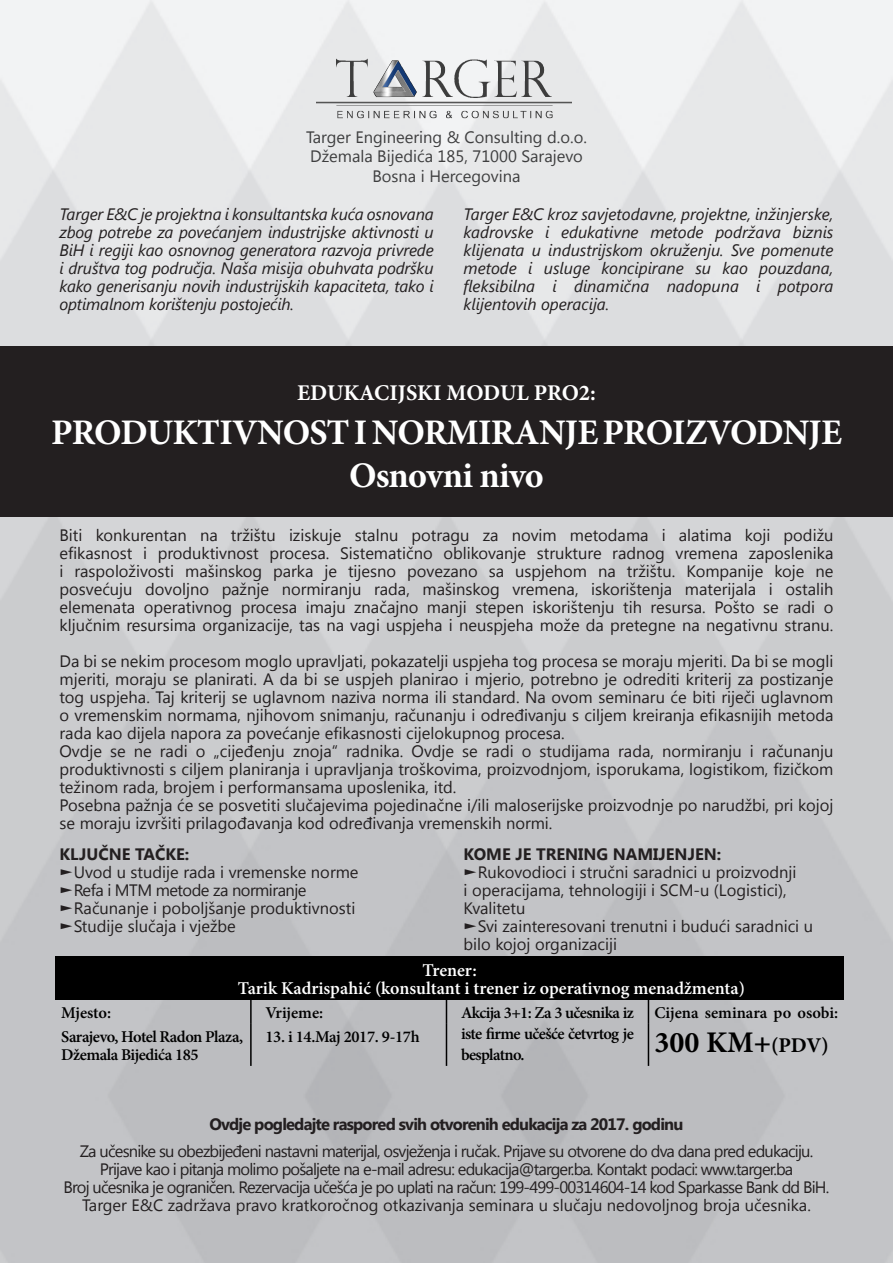
<style>
.page{position:relative;width:893px;height:1263px;background:#fff}
.page>*{position:absolute;margin:0;border:0;box-sizing:border-box;transform-origin:0 0}
.t1{font:700 36px "Minion Pro";letter-spacing:-.02em;color:#fff}
.t2{font:700 30px "Minion Pro";color:#000}
.t3{font:700 22.5px "Minion Pro";letter-spacing:-.005em;color:#fff}
.t4{font:600 18px "Minion Pro";color:#fff}
.t5{font:16.5px/18px "Segoe UI";color:#231f20;text-align:justify}
.t6{font:italic 16.5px/18px "Segoe UI";letter-spacing:-.01em;color:#231f20;text-align:justify}
.t7{font:16.5px "Segoe UI";letter-spacing:-.05em;color:#231f20}
.t8{font:600 16.5px/21px "Minion Pro";letter-spacing:-.03em;color:#000;text-align:justify}
.t9{font:16.5px "Segoe UI";color:#3e3e3f}
.t10{font:700 16.5px "Segoe UI";letter-spacing:-.05em;color:#231f20}
.t11{font:700 16.5px "Segoe UI";color:#231f20}
.t12{font:600 16.5px "Minion Pro";color:#000}
.t13{font:16.5px "Segoe UI";letter-spacing:-.03em;color:#231f20}
.s1{font-size:21px}
</style>
<div class="page">
<img style="left:0;top:0;width:893px;height:1263px">
<div style="left:0;top:347px;width:893px;height:170px;background:#231f20"></div>
<img style="left:316px;top:51px;width:255px;height:78px">
<div style="left:55px;top:957px;width:789px;height:43px;background:#000"></div>
<hr style="left:250px;top:1000px;width:2px;height:24px;background:#000">
<svg style="left:446px;top:1000px;width:1px;height:24px"></svg>
<svg style="left:648px;top:1000px;width:1px;height:24px"></svg>
<hr style="left:250px;top:1024px;width:2px;height:42px;background:#000">
<hr style="left:446px;top:1024px;width:1px;height:42px;background:#000">
<hr style="left:648px;top:1024px;width:1px;height:42px;background:#000">
<p class="t9" style="left:306px;top:125px;width:282px">Targer Engineering &amp; Consulting d.o.o.</p>
<p class="t9" style="left:310px;top:145px;width:274px">Džemala Bijedića 185, 71000 Sarajevo</p>
<p class="t9" style="left:372px;top:164px;width:150px">Bosna i Hercegovina</p>
<p class="t6" style="left:60px;top:205px;width:376px">Targer E&amp;C je projektna i konsultantska kuća osnovana zbog potrebe za povećanjem industrijske aktivnosti u BiH i regiji kao osnovnog generatora razvoja privrede i društva tog područja. Naša misija obuhvata podršku kako generisanju novih industrijskih kapaciteta, tako i optimalnom korištenju postojećih.</p>
<p class="t6" style="left:463px;top:205px;width:371px">Targer E&amp;C kroz savjetodavne, projektne, inžinjerske, kadrovske i edukativne metode podržava biznis klijenata u industrijskom okruženju. Sve pomenute metode i usluge koncipirane su kao pouzdana, fleksibilna i dinamična nadopuna i potpora klijentovih operacija.</p>
<p class="t3" style="left:297px;top:377px;width:300px">EDUKACIJSKI MODUL PRO2:</p>
<p class="t1" style="left:51px;top:407px;width:792px">PRODUKTIVNOST I NORMIRANJE PROIZVODNJE</p>
<p class="t1" style="left:349px;top:450px;width:196px">Osnovni nivo</p>
<p class="t5" style="left:60px;top:526px;width:775px">Biti konkurentan na tržištu iziskuje stalnu potragu za novim metodama i alatima koji podižu efikasnost i produktivnost procesa. Sistematično oblikovanje strukture radnog vremena zaposlenika i raspoloživosti mašinskog parka je tijesno povezano sa uspjehom na tržištu. Kompanije koje ne posvećuju dovoljno pažnje normiranju rada, mašinskog vremena, iskorištenja materijala i ostalih elemenata operativnog procesa imaju značajno manji stepen iskorištenju tih resursa. Pošto se radi o ključnim resursima organizacije, tas na vagi uspjeha i neuspjeha može da pretegne na negativnu stranu.</p>
<p class="t5" style="left:60px;top:651px;width:775px">Da bi se nekim procesom moglo upravljati, pokazatelji uspjeha tog procesa se moraju mjeriti. Da bi se mogli mjeriti, moraju se planirati. A da bi se uspjeh planirao i mjerio, potrebno je odrediti kriterij za postizanje tog uspjeha. Taj kriterij se uglavnom naziva norma ili standard. Na ovom seminaru će biti riječi uglavnom o vremenskim normama, njihovom snimanju, računanju i određivanju s ciljem kreiranja efikasnijih metoda rada kao dijela napora za povećanje efikasnosti cijelokupnog procesa.</p>
<p class="t5" style="left:60px;top:741px;width:775px">Ovdje se ne radi o „cijeđenju znoja“ radnika. Ovdje se radi o studijama rada, normiranju i računanju produktivnosti s ciljem planiranja i upravljanja troškovima, proizvodnjom, isporukama, logistikom, fizičkom težinom rada, brojem i performansama uposlenika, itd.</p>
<p class="t5" style="left:60px;top:795px;width:775px">Posebna pažnja će se posvetiti slučajevima pojedinačne i/ili maloserijske proizvodnje po narudžbi, pri kojoj se moraju izvršiti prilagođavanja kod određivanja vremenskih normi.</p>
<p class="t11" style="left:463px;top:843px;width:259px">KOME JE TRENING NAMIJENJEN:</p>
<p class="t5" style="left:463px;top:863px;width:335px;text-align:left">►Rukovodioci i stručni saradnici u proizvodnji i operacijama, tehnologiji i SCM-u (Logistici),<br>Kvalitetu</p>
<p class="t5" style="left:463px;top:917px;width:351px">►Svi zainteresovani trenutni i budući saradnici u bilo kojoj organizaciji</p>
<p class="t11" style="left:60px;top:843px;width:131px">KLJUČNE TAČKE:</p>
<p class="t5" style="left:60px;top:863px;width:300px">►Uvod u studije rada i vremenske norme</p>
<p class="t13" style="left:60px;top:879px;width:249px">►Refa i MTM metode za normiranje</p>
<p class="t5" style="left:60px;top:899px;width:297px">►Računanje i poboljšanje produktivnosti</p>
<p class="t5" style="left:60px;top:917px;width:178px">►Studije slučaja i vježbe</p>
<p class="t4" style="left:423px;top:958px;width:56px">Trener:</p>
<p class="t4" style="left:238px;top:976px;width:508px">Tarik Kadrispahić (konsultant i trener iz operativnog menadžmenta)</p>
<p class="t8" style="left:61px;top:1002px;width:51px">Mjesto:</p>
<p class="t12" style="left:265px;top:1001px;width:59px">Vrijeme:</p>
<p class="t8" style="left:461px;top:1002px;width:174px">Akcija 3+1: Za 3 učesnika iz iste firme učešće četvrtog je besplatno.</p>
<p class="t12" style="left:654px;top:1001px;width:185px">Cijena seminara po osobi:</p>
<p class="t8" style="left:61px;top:1027px;width:183px;line-height:18px">Sarajevo, Hotel Radon Plaza,<br>Džemala Bijedića 185</p>
<p class="t8" style="left:265px;top:1026px;width:156px">13. i 14.Maj 2017. 9-17h</p>
<p class="t2" style="left:654px;top:1021px;width:176px">300 KM+<span class="s1">(PDV)</span></p>
<p class="t10" style="left:210px;top:1113px;width:475px">Ovdje pogledajte raspored svih otvorenih edukacija za 2017. godinu</p>
<p class="t7" style="left:80px;top:1140px;width:735px">Za učesnike su obezbijeđeni nastavni materijal, osvježenja i ručak. Prijave su otvorene do dva dana pred edukaciju.</p>
<p class="t7" style="left:100px;top:1158px;width:695px">Prijave kao i pitanja molimo pošaljete na e-mail adresu: edukacija@targer.ba. Kontakt podaci: www.targer.ba</p>
<p class="t7" style="left:64px;top:1176px;width:767px">Broj učesnika je ograničen. Rezervacija učešća je po uplati na račun: 199-499-00314604-14 kod Sparkasse Bank dd BiH.</p>
<p class="t5" style="left:82px;top:1196px;width:730px">Targer E&amp;C zadržava pravo kratkoročnog otkazivanja seminara u slučaju nedovoljnog broja učesnika.</p>
</div>
